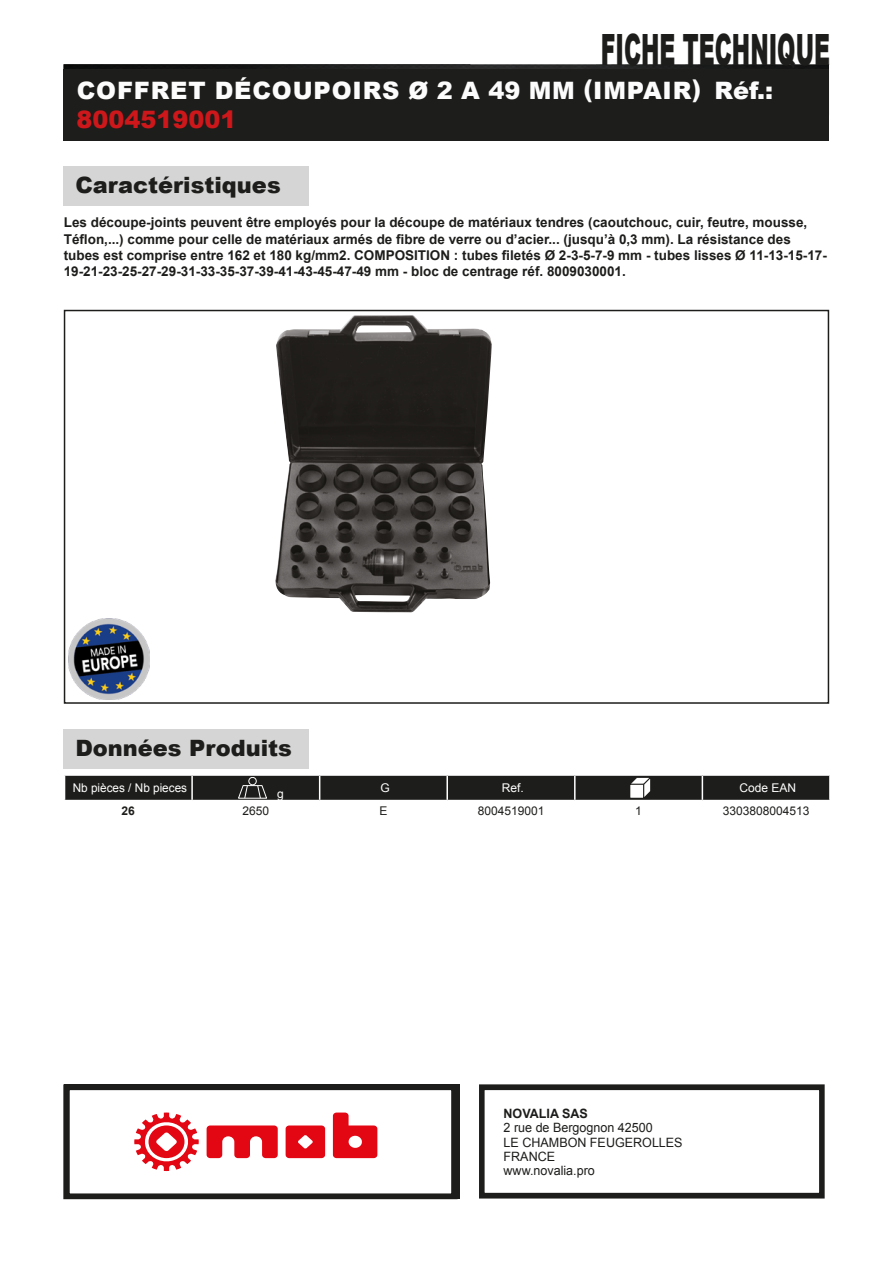
<style>
.page{position:relative;width:893px;height:1263px;background:#fff}
.page>*{position:absolute;margin:0;border:0;box-sizing:border-box;transform-origin:0 0}
.t1{font:900 43.2px "Arial";color:#1d1d1b;scale:.51 1}
.t2{font:900 24px "Arial";letter-spacing:.035em;color:#fcfcfc}
.t3{font:900 24px "Arial";color:#cd171a}
.t4{font:900 22.5px "Arial";color:#1d1d1b}
.t5{font:700 13.5px/16.2px "Arial";color:#1d1d1b}
.t6{font:12.9px/14.2px "Arial";color:#1d1d1b}
.t7{font:700 12.9px "Arial";color:#1d1d1b}
.t8{font:12px "Arial";color:#fff}
.t9{font:12px "Arial";color:#1d1d1b}
.t10{font:700 12px "Arial";color:#1d1d1b}
</style>
<div class="page">
<img style="left:64px;top:64px;width:765px;height:5px">
<div style="left:64px;top:69px;width:765px;height:72px;background:#1d1d1b"></div>
<div style="left:479px;top:1084px;width:346px;height:114px;border:6px solid #1d1d1b"></div>
<div style="left:64px;top:166px;width:245px;height:40px;background:#d5d5d5"></div>
<div style="left:64px;top:310px;width:765px;height:394px;border:2px solid #1d1d1b"></div>
<div style="left:64px;top:729px;width:245px;height:39px;background:#d5d5d5"></div>
<svg style="left:64px;top:775px;width:766px;height:26px;background:#353534"></svg>
<img style="left:275px;top:315px;width:217px;height:298px">
<img style="left:69px;top:619px;width:81px;height:81px">
<div style="left:64px;top:1084px;width:393px;height:115px;border:6px solid #1d1d1b"></div>
<svg style="left:207px;top:1125px;width:71px;height:33px"></svg>
<svg style="left:286px;top:1125px;width:39px;height:33px"></svg>
<svg style="left:134px;top:1112px;width:65px;height:59px"></svg>
<svg style="left:333px;top:1112px;width:44px;height:46px"></svg>
<h1 class="t1" style="left:601px;top:18px;width:451px">FICHE TECHNIQUE</h1>
<h2 class="t2" style="left:77px;top:73px;width:698px">COFFRET DÉCOUPOIRS Ø 2 A 49 MM (IMPAIR) Réf.:</h2>
<h2 class="t3" style="left:76px;top:102px;width:162px">8004519001</h2>
<h3 class="t4" style="left:75px;top:168px;width:207px">Caractéristiques</h3>
<p class="t5" style="left:64px;top:215px;width:765px">Les découpe-joints peuvent être employés pour la découpe de matériaux tendres (caoutchouc, cuir, feutre, mousse, Téflon,...) comme pour celle de matériaux armés de fibre de verre ou d’acier... (jusqu’à 0,3 mm). La résistance des tubes est comprise entre 162 et 180 kg/mm2. COMPOSITION : tubes filetés Ø 2-3-5-7-9 mm - tubes lisses Ø 11-13-15-17- 19-21-23-25-27-29-31-33-35-37-39-41-43-45-47-49 mm - bloc de centrage réf. 8009030001.</p>
<h3 class="t4" style="left:75px;top:731px;width:218px">Données Produits</h3>
<p class="t8" style="left:73px;top:780px;width:116px">Nb pièces / Nb pieces</p>
<p class="t8" style="left:277px;top:786px;width:8px">g</p>
<p class="t8" style="left:380px;top:780px;width:11px">G</p>
<p class="t8" style="left:502px;top:780px;width:24px">Ref.</p>
<p class="t8" style="left:739px;top:780px;width:58px">Code EAN</p>
<p class="t10" style="left:122px;top:803px;width:15px">26</p>
<p class="t9" style="left:243px;top:803px;width:28px">2650</p>
<p class="t9" style="left:379px;top:803px;width:10px">E</p>
<p class="t9" style="left:478px;top:803px;width:68px">8004519001</p>
<p class="t9" style="left:635px;top:803px;width:8px">1</p>
<p class="t9" style="left:723px;top:803px;width:88px">3303808004513</p>
<p class="t7" style="left:504px;top:1105px;width:86px">NOVALIA SAS</p>
<p class="t6" style="left:504px;top:1121px;width:181px">2 rue de Bergognon 42500<br>LE CHAMBON FEUGEROLLES<br>FRANCE<br>www.novalia.pro</p>
</div>
